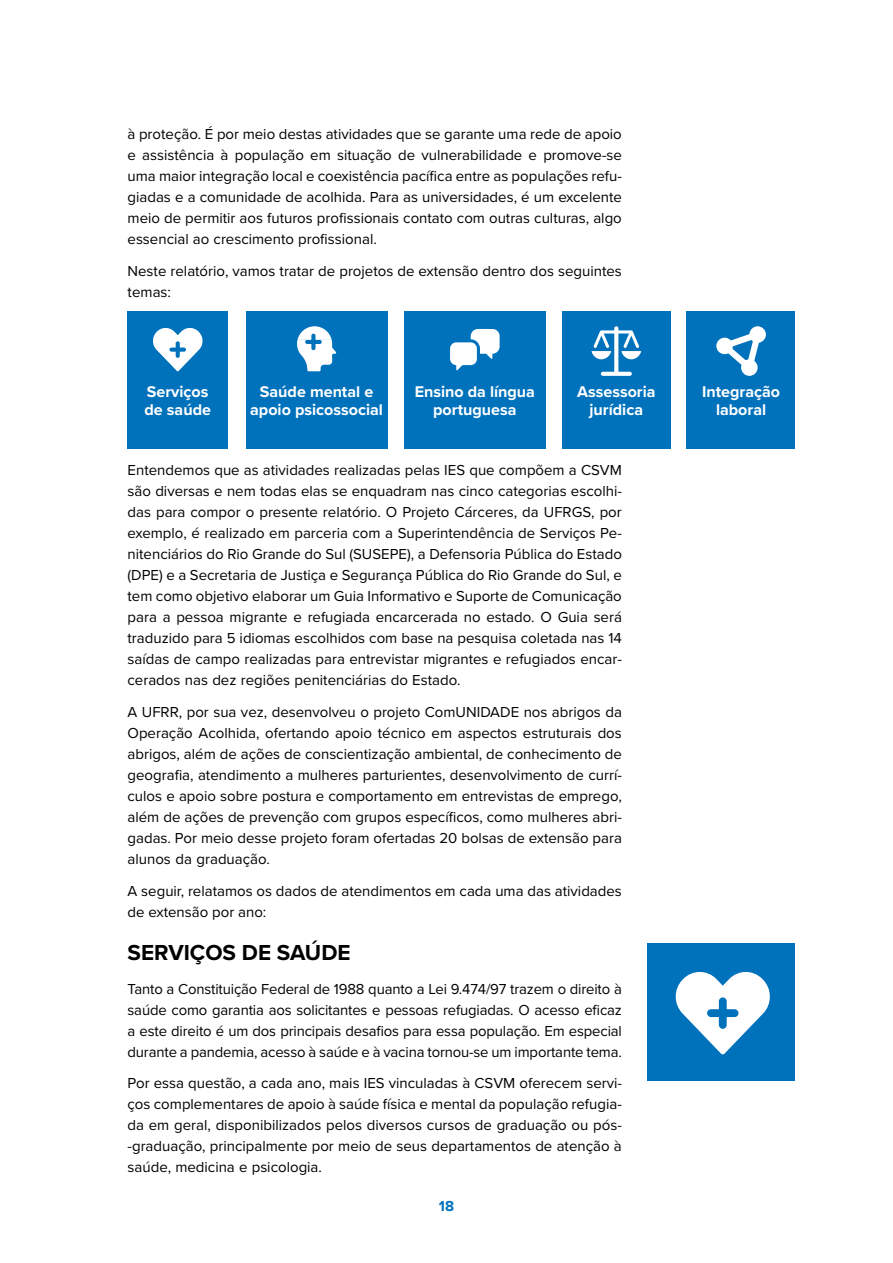
<style>
.page{position:relative;width:893px;height:1263px;background:#fff}
.page>*{position:absolute;margin:0;border:0;box-sizing:border-box;transform-origin:0 0}
.t1{font:700 22.5px "Proxima Nova";color:#000}
.t2{font:700 16.05px/17.4px "Proxima Nova";color:#fff;text-align:center}
.t3{font:15px/21px "Proxima Nova";color:#000;text-align:justify}
.t4{font:700 15px "Proxima Nova";color:#0072bc}
</style>
<div class="page">
<div style="left:128px;top:311px;width:100px;height:138px;background:#0072bc"></div>
<div style="left:246px;top:311px;width:142px;height:138px;background:#0072bc"></div>
<div style="left:404px;top:311px;width:142px;height:138px;background:#0072bc"></div>
<div style="left:562px;top:311px;width:109px;height:138px;background:#0072bc"></div>
<div style="left:687px;top:311px;width:108px;height:138px;background:#0072bc"></div>
<svg style="left:297px;top:326px;width:39px;height:45px"></svg>
<svg style="left:153px;top:328px;width:50px;height:43px"></svg>
<svg style="left:450px;top:329px;width:50px;height:41px"></svg>
<svg style="left:591px;top:326px;width:50px;height:50px"></svg>
<svg style="left:716px;top:326px;width:50px;height:50px"></svg>
<div style="left:647px;top:943px;width:148px;height:137px;background:#0072bc"></div>
<svg style="left:675px;top:972px;width:95px;height:82px"></svg>
<p class="t3" style="left:128px;top:123px;width:496px">à proteção. É por meio destas atividades que se garante uma rede de apoio e assistência à população em situação de vulnerabilidade e promove-se uma maior integração local e coexistência pacífica entre as populações refu&shy;giadas e a comunidade de acolhida. Para as universidades, é um excelente meio de permitir aos futuros profissionais contato com outras culturas, algo essencial ao crescimento profissional.</p>
<p class="t3" style="left:128px;top:260px;width:496px">Neste relatório, vamos tratar de projetos de extensão dentro dos seguintes temas:</p>
<p class="t2" style="left:144px;top:383px;width:68px;text-align:left">Serviços de saúde</p>
<p class="t2" style="left:250px;top:383px;width:134px">Saúde mental e apoio psicossocial</p>
<p class="t2" style="left:415px;top:383px;width:122px">Ensino da língua portuguesa</p>
<p class="t2" style="left:577px;top:383px;width:80px">Assessoria jurídica</p>
<p class="t2" style="left:702px;top:383px;width:80px">Integração laboral</p>
<p class="t3" style="left:128px;top:459px;width:496px">Entendemos que as atividades realizadas pelas IES que compõem a CSVM são diversas e nem todas elas se enquadram nas cinco categorias escolhi&shy;das para compor o presente relatório. O Projeto Cárceres, da UFRGS, por exemplo, é realizado em parceria com a Superintendência de Serviços Pe&shy;nitenciários do Rio Grande do Sul (SUSEPE), a Defensoria Pública do Estado (DPE) e a Secretaria de Justiça e Segurança Pública do Rio Grande do Sul, e tem como objetivo elaborar um Guia Informativo e Suporte de Comunicação para a pessoa migrante e refugiada encarcerada no estado. O Guia será traduzido para 5 idiomas escolhidos com base na pesquisa coletada nas 14 saídas de campo realizadas para entrevistar migrantes e refugiados encar&shy;cerados nas dez regiões penitenciárias do Estado.</p>
<p class="t3" style="left:128px;top:701px;width:496px">A UFRR, por sua vez, desenvolveu o projeto ComUNIDADE nos abrigos da Operação Acolhida, ofertando apoio técnico em aspectos estruturais dos abrigos, além de ações de conscientização ambiental, de conhecimento de geografia, atendimento a mulheres parturientes, desenvolvimento de currí&shy;culos e apoio sobre postura e comportamento em entrevistas de emprego, além de ações de prevenção com grupos específicos, como mulheres abri&shy;gadas. Por meio desse projeto foram ofertadas 20 bolsas de extensão para alunos da graduação.</p>
<p class="t3" style="left:128px;top:879px;width:496px">A seguir, relatamos os dados de atendimentos em cada uma das atividades de extensão por ano:</p>
<h1 class="t1" style="left:128px;top:936px;width:225px">SERVIÇOS DE SAÚDE</h1>
<p class="t3" style="left:128px;top:978px;width:496px">Tanto a Constituição Federal de 1988 quanto a Lei 9.474/97 trazem o direito à saúde como garantia aos solicitantes e pessoas refugiadas. O acesso eficaz a este direito é um dos principais desafios para essa população. Em especial durante a pandemia, acesso à saúde e à vacina tornou-se um importante tema.</p>
<p class="t3" style="left:128px;top:1072px;width:496px">Por essa questão, a cada ano, mais IES vinculadas à CSVM oferecem servi&shy;ços complementares de apoio à saúde física e mental da população refugia&shy;da em geral, disponibilizados pelos diversos cursos de graduação ou pós--graduação, principalmente por meio de seus departamentos de atenção à saúde, medicina e psicologia.</p>
<p class="t4" style="left:439px;top:1195px;width:17px">18</p>
</div>
